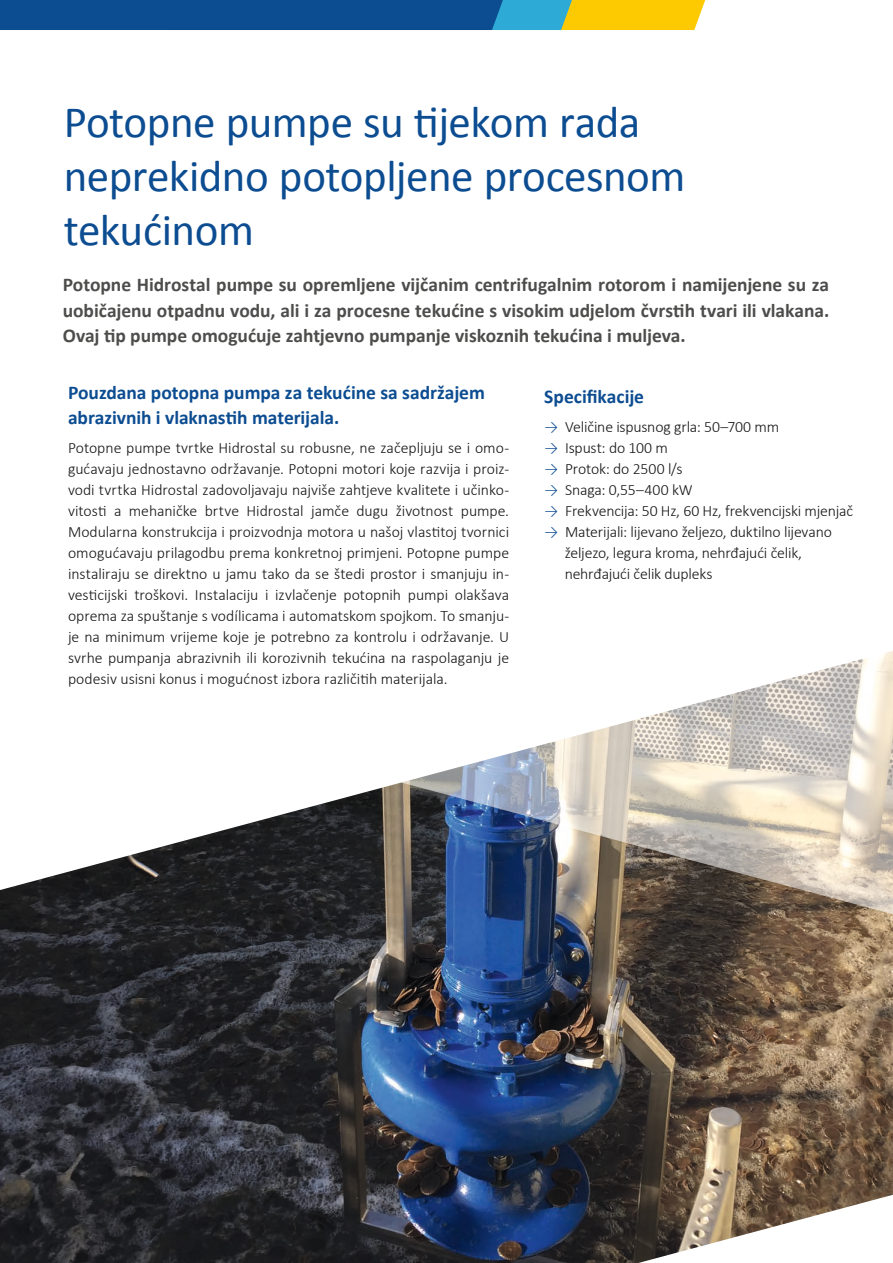
<style>
.page{position:relative;width:893px;height:1263px;background:#fff}
.page>*{position:absolute;margin:0;border:0;box-sizing:border-box;transform-origin:0 0}
.t1{font:45px/54px "Calibri";letter-spacing:-.01em;color:#0c4c91}
.t2{font:700 19.5px/25.5px "Calibri";letter-spacing:-.005em;color:#4d4d4c;text-align:justify}
.t3{font:700 19.5px/25.5px "Calibri";letter-spacing:-.005em;color:#0c4c91}
.t4{font:300 15.75px/21px "Calibri";letter-spacing:-.01em;color:#131413;text-align:justify}
.s1{color:#0c4c91}
</style>
<div class="page">
<svg style="left:0;top:0;width:706px;height:30px;background:#3e6e7d"></svg>
<img style="left:0;top:787px;width:893px;height:476px">
<img style="left:382px;top:651px;width:511px;height:263px">
<h1 class="t1" style="left:64px;top:95px;width:623px">Potopne pumpe su tijekom rada neprekidno potopljene procesnom tekućinom</h1>
<p class="t2" style="left:63px;top:272px;width:768px">Potopne Hidrostal pumpe su opremljene vijčanim centrifugalnim rotorom i namijenjene su za uobičajenu otpadnu vodu, ali i za procesne tekućine s visokim udjelom čvrstih tvari ili vlakana.<br>Ovaj tip pumpe omogućuje zahtjevno pumpanje viskoznih tekućina i muljeva.</p>
<p class="t3" style="left:68px;top:379px;width:418px">Pouzdana potopna pumpa za tekućine sa sadržajem abrazivnih i vlaknastih materijala.</p>
<p class="t4" style="left:68px;top:437px;width:443px">Potopne pumpe tvrtke Hidrostal su robusne, ne začepljuju se i omo&shy;gućavaju jednostavno održavanje. Potopni motori koje razvija i proiz&shy;vodi tvrtka Hidrostal zadovoljavaju najviše zahtjeve kvalitete i učinko&shy;vitosti a mehaničke brtve Hidrostal jamče dugu životnost pumpe.<br>Modularna konstrukcija i proizvodnja motora u našoj vlastitoj tvornici omogućavaju prilagodbu prema konkretnoj primjeni. Potopne pumpe instaliraju se direktno u jamu tako da se štedi prostor i smanjuju in&shy;vesticijski troškovi. Instalaciju i izvlačenje potopnih pumpi olakšava oprema za spuštanje s vodílicama i automatskom spojkom. To smanju&shy;je na minimum vrijeme koje je potrebno za kontrolu i održavanje. U svrhe pumpanja abrazivnih ili korozivnih tekućina na raspolaganju je podesiv usisni konus i mogućnost izbora različitih materijala.</p>
<p class="t3" style="left:544px;top:384px;width:101px">Specifikacije</p>
<p class="t4" style="left:544px;top:416px;width:236px"><span class="s1">→</span> Veličine ispusnog grla: 50–700 mm</p>
<p class="t4" style="left:544px;top:437px;width:125px"><span class="s1">→</span> Ispust: do 100 m</p>
<p class="t4" style="left:544px;top:458px;width:140px"><span class="s1">→</span> Protok: do 2500 l/s</p>
<p class="t4" style="left:544px;top:479px;width:150px"><span class="s1">→</span> Snaga: 0,55–400 kW</p>
<p class="t4" style="left:544px;top:500px;width:310px"><span class="s1">→</span> Frekvencija: 50 Hz, 60 Hz, frekvencijski mjenjač</p>
<p class="t4" style="left:565px;top:521px;width:269px;text-align:left;text-indent:-20px"><span class="s1">→</span> Materijali: lijevano željezo, duktilno lijevano željezo, legura kroma, nehrđajući čelik, nehrđajući čelik dupleks</p>
</div>
